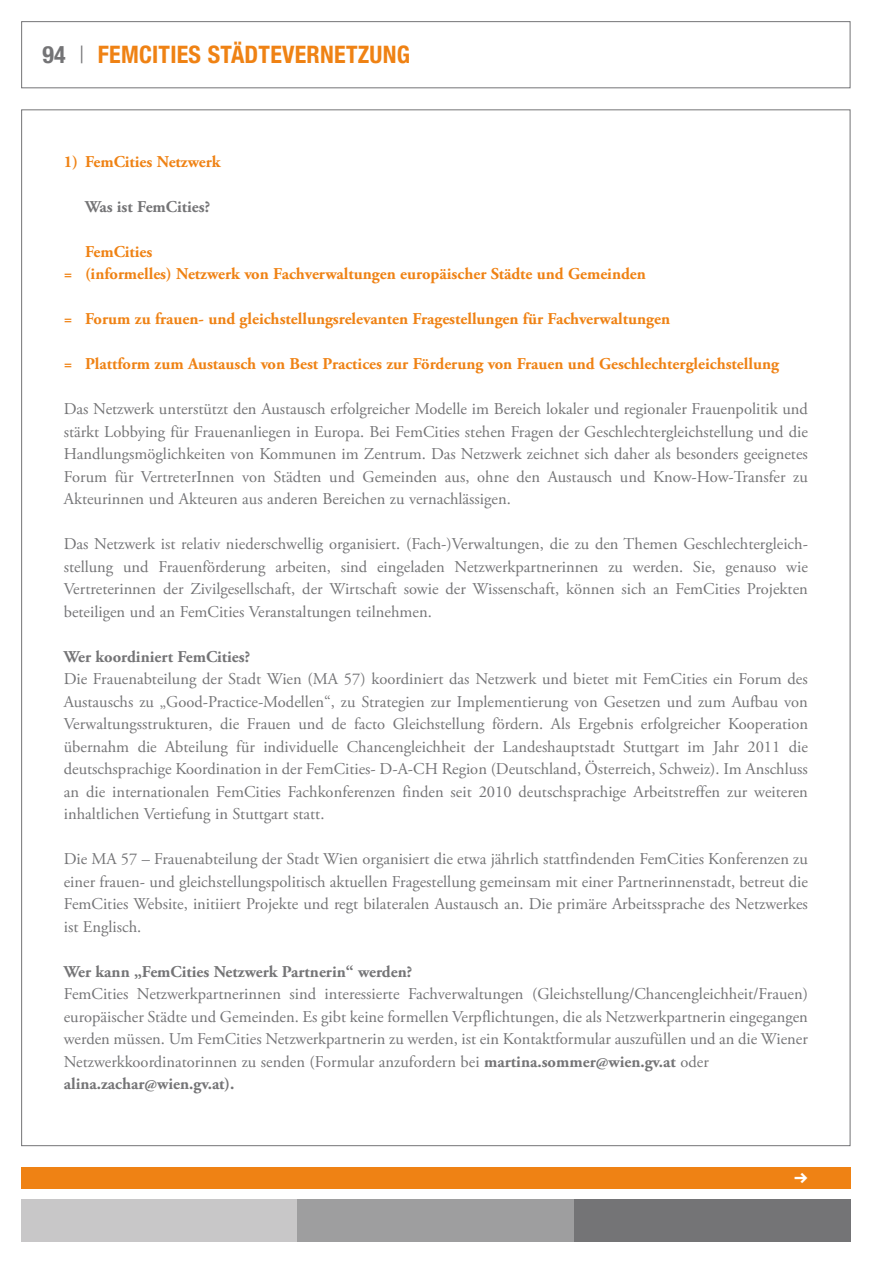
<style>
.page{position:relative;width:893px;height:1263px;background:#fff}
.page>*{position:absolute;margin:0;border:0;box-sizing:border-box;transform-origin:0 0}
.t1{font:700 condensed 24px "Helvetica Neue LT Com";letter-spacing:.01em;color:#ef8214}
.t2{font:21px "Klavika Bold Arrows";color:#fff}
.t3{font:16.5px/22.5px "Adobe Garamond Pro";color:#747476;text-align:justify}
.t4{font:700 16.5px/22.5px "Adobe Garamond Pro";color:#ef8214}
.t5{font:700 16.5px "Adobe Garamond Pro";color:#747476}
.s1{color:#747476}
.s2{font-weight:300;color:#747476}
.s3{font-weight:700}
</style>
<div class="page">
<div style="left:21px;top:21px;width:829px;height:67px;border:1px solid #747476"></div>
<div style="left:21px;top:1167px;width:829px;height:21px;background:#ef8214"></div>
<div style="left:21px;top:1199px;width:277px;height:43px;background:#c8c7c8"></div>
<div style="left:298px;top:1199px;width:276px;height:43px;background:#9e9e9f"></div>
<div style="left:574px;top:1199px;width:276px;height:43px;background:#747476"></div>
<h1 class="t1" style="left:43px;top:40px;width:369px"><span class="s1">94</span> <span class="s2">|</span> FEMCITIES STäDTEVERNETZUNG</h1>
<p class="t4" style="left:64px;top:150px;width:158px">1) FemCities Netzwerk</p>
<p class="t5" style="left:85px;top:197px;width:127px">Was ist FemCities?</p>
<p class="t4" style="left:64px;top:240px;width:584px;text-indent:21px">FemCities<br>= (informelles) Netzwerk von Fachverwaltungen europäischer Städte und Gemeinden</p>
<p class="t4" style="left:64px;top:308px;width:608px">= Forum zu frauen- und gleichstellungsrelevanten Fragestellungen für Fachverwaltungen</p>
<h4 class="t4" style="left:64px;top:353px;width:717px">= Plattform zum Austausch von Best Practices zur Förderung von Frauen und Geschlechtergleichstellung</h4>
<p class="t3" style="left:64px;top:398px;width:746px">Das Netzwerk unterstützt den Austausch erfolgreicher Modelle im Bereich lokaler und regionaler Frauenpolitik und stärkt Lobbying für Frauenanliegen in Europa. Bei FemCities stehen Fragen der Geschlechtergleichstellung und die Handlungsmöglichkeiten von Kommunen im Zentrum. Das Netzwerk zeichnet sich daher als besonders geeignetes Forum für VertreterInnen von Städten und Gemeinden aus, ohne den Austausch und Know-How-Transfer zu Akteurinnen und Akteuren aus anderen Bereichen zu vernachlässigen.</p>
<p class="t3" style="left:64px;top:533px;width:746px">Das Netzwerk ist relativ niederschwellig organisiert. (Fach-)Verwaltungen, die zu den Themen Geschlechtergleich&shy;stellung und Frauenförderung arbeiten, sind eingeladen Netzwerkpartnerinnen zu werden. Sie, genauso wie Vertreterinnen der Zivilgesellschaft, der Wirtschaft sowie der Wissenschaft, können sich an FemCities Projekten beteiligen und an FemCities Veranstaltungen teilnehmen.</p>
<h4 class="t5" style="left:64px;top:647px;width:188px">Wer koordiniert FemCities?</h4>
<p class="t3" style="left:64px;top:668px;width:746px">Die Frauenabteilung der Stadt Wien (MA 57) koordiniert das Netzwerk und bietet mit FemCities ein Forum des Austauschs zu „Good-Practice-Modellen“, zu Strategien zur Implementierung von Gesetzen und zum Aufbau von Verwaltungsstrukturen, die Frauen und de facto Gleichstellung fördern. Als Ergebnis erfolgreicher Kooperation übernahm die Abteilung für individuelle Chancengleichheit der Landeshauptstadt Stuttgart im Jahr 2011 die deutschsprachige Koordination in der FemCities- D-A-CH Region (Deutschland, Österreich, Schweiz). Im Anschluss an die internationalen FemCities Fachkonferenzen finden seit 2010 deutschsprachige Arbeitstreffen zur weiteren inhaltlichen Vertiefung in Stuttgart statt.</p>
<p class="t3" style="left:64px;top:848px;width:746px">Die MA 57 – Frauenabteilung der Stadt Wien organisiert die etwa jährlich stattfindenden FemCities Konferenzen zu einer frauen- und gleichstellungspolitisch aktuellen Fragestellung gemeinsam mit einer Partnerinnenstadt, betreut die FemCities Website, initiiert Projekte und regt bilateralen Austausch an. Die primäre Arbeitssprache des Netzwerkes ist Englisch.</p>
<h4 class="t5" style="left:64px;top:962px;width:350px">Wer kann „FemCities Netzwerk Partnerin“ werden?</h4>
<p class="t3" style="left:64px;top:983px;width:746px;text-align:left">FemCities Netzwerkpartnerinnen sind interessierte Fachverwaltungen (Gleichstellung/Chancengleichheit/Frauen) europäischer Städte und Gemeinden. Es gibt keine formellen Verpflichtungen, die als Netzwerkpartnerin eingegangen werden müssen. Um FemCities Netzwerkpartnerin zu werden, ist ein Kontaktformular auszufüllen und an die Wiener Netzwerkkoordinatorinnen zu senden (Formular anzufordern bei <span class="s3">martina.sommer@wien.gv.at</span> oder <span class="s3">alina.zachar@wien.gv.at).</span></p>
<p class="t2" style="left:793px;top:1167px;width:16px">b</p>
</div>
